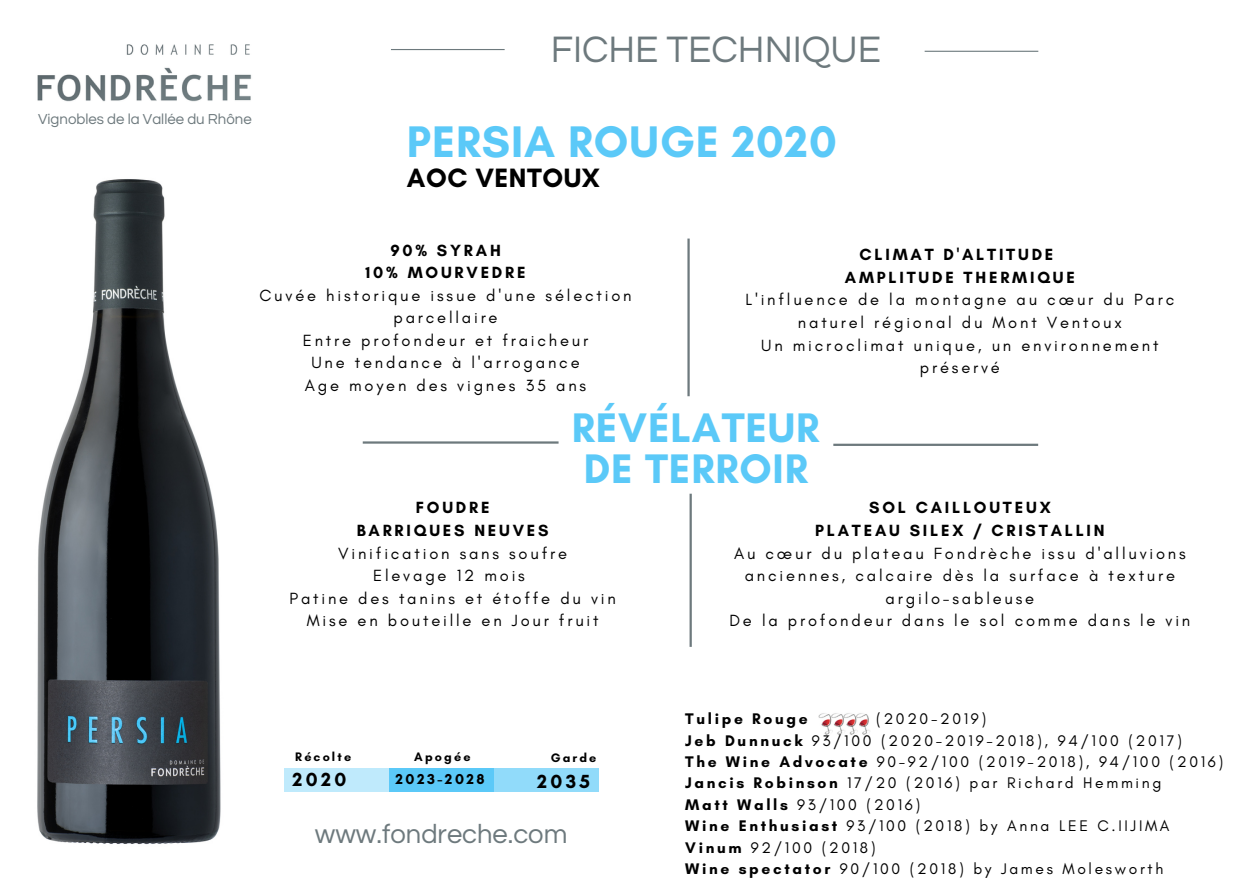
<style>
.page{position:relative;width:1233px;height:894px;background:#fff}
.page>*{position:absolute;margin:0;border:0;box-sizing:border-box;transform-origin:0 0}
.t1{font:700 45px "Glacial Indifference";letter-spacing:.02em;color:#5bc9f8}
.t2{font:700 42px/40.5px "Glacial Indifference";letter-spacing:.02em;color:#5bc9f8}
.t3{font:38.25px "Questrial";color:#6d797d}
.t4{font:27.3px "Questrial";color:#6d797d}
.t5{font:700 27px "Glacial Indifference";letter-spacing:.02em;color:#000}
.t6{font:700 19.35px "Glacial Indifference";letter-spacing:.17em;color:#000}
.t7{font:16.5px/22.5px "Glacial Indifference";letter-spacing:.17em;color:#000;text-align:center}
.t8{font:700 16.5px/22.5px "Glacial Indifference";letter-spacing:.17em;color:#000;text-align:center}
.t9{font:15.6px/21.5px "Glacial Indifference";letter-spacing:.17em;color:#000}
.t10{font:700 15.6px "Glacial Indifference";letter-spacing:.17em;color:#000}
.t11{font:15px "Questrial";color:#6d797d}
.t12{font:700 14.55px "Glacial Indifference";letter-spacing:.17em;color:#000}
.t13{font:700 12.6px "Glacial Indifference";letter-spacing:.17em;color:#000}
.s1{font-weight:700}
</style>
<div class="page">
<img style="left:37px;top:44px;width:215px;height:58px">
<hr style="left:391px;top:49px;width:114px;height:1px;background:#6d797d">
<hr style="left:925px;top:51px;width:113px;height:1px;background:#6d797d">
<hr style="left:363px;top:441px;width:196px;height:2px;background:#6d797d">
<hr style="left:833px;top:443px;width:205px;height:3px;background:#6d797d">
<hr style="left:687px;top:238px;width:3px;height:158px;background:#6d797d">
<hr style="left:690px;top:493px;width:2px;height:153px;background:#6d797d">
<div style="left:284px;top:768px;width:105px;height:23px;background:#bfeafc"></div>
<div style="left:389px;top:768px;width:105px;height:23px;background:#5bc9f8"></div>
<div style="left:494px;top:768px;width:105px;height:23px;background:#91dbfa"></div>
<img style="left:37px;top:179px;width:184px;height:666px">
<img style="left:819px;top:713px;width:51px;height:22px">
<p class="t11" style="left:38px;top:111px;width:215px">Vignobles de la Vallée du Rhône</p>
<h3 class="t3" style="left:551px;top:31px;width:332px">FICHE TECHNIQUE</h3>
<h1 class="t1" style="left:407px;top:115px;width:431px">PERSIA ROUGE 2020</h1>
<h3 class="t5" style="left:407px;top:161px;width:195px">AOC VENTOUX</h3>
<p class="t8" style="left:366px;top:238px;width:162px">90% SYRAH<br>10% MOURVEDRE</p>
<p class="t7" style="left:259px;top:284px;width:374px">Cuvée historique issue d'une sélection parcellaire<br>Entre profondeur et fraicheur<br>Une tendance à l'arrogance<br>Age moyen des vignes 35 ans</p>
<p class="t8" style="left:845px;top:243px;width:232px">CLIMAT D'ALTITUDE<br>AMPLITUDE THERMIQUE</p>
<p class="t7" style="left:746px;top:288px;width:430px">L'influence de la montagne au cœur du Parc naturel régional du Mont Ventoux<br>Un microclimat unique, un environnement préservé</p>
<h2 class="t2" style="left:572px;top:407px;width:249px">RÉVÉLATEUR<br>DE TERROIR</h2>
<p class="t8" style="left:357px;top:496px;width:193px">FOUDRE<br>BARRIQUES NEUVES</p>
<p class="t7" style="left:290px;top:541px;width:328px">Vinification sans soufre<br>Elevage 12 mois<br>Patine des tanins et étoffe du vin<br>Mise en bouteille en Jour fruit</p>
<p class="t8" style="left:815px;top:496px;width:291px">SOL CAILLOUTEUX<br>PLATEAU SILEX / CRISTALLIN</p>
<p class="t7" style="left:729px;top:541px;width:462px">Au cœur du plateau Fondrèche issu d'alluvions anciennes, calcaire dès la surface à texture argilo-sableuse<br>De la profondeur dans le sol comme dans le vin</p>
<p class="t13" style="left:295px;top:748px;width:57px">Récolte</p>
<p class="t13" style="left:414px;top:748px;width:58px">Apogée</p>
<p class="t13" style="left:551px;top:749px;width:47px">Garde</p>
<p class="t6" style="left:293px;top:767px;width:55px">2020</p>
<p class="t12" style="left:396px;top:769px;width:91px">2023-2028</p>
<p class="t6" style="left:537px;top:769px;width:54px">2035</p>
<h3 class="t4" style="left:315px;top:820px;width:254px">www.fondreche.com</h3>
<p class="t10" style="left:685px;top:709px;width:124px">Tulipe Rouge</p>
<p class="t9" style="left:685px;top:707px;width:540px;text-indent:191px">(2020-2019)<br><span class="s1">Jeb Dunnuck</span> 93/100 (2020-2019-2018), 94/100 (2017)<br><span class="s1">The Wine Advocate</span> 90-92/100 (2019-2018), 94/100 (2016)<br><span class="s1">Jancis Robinson</span> 17/20 (2016) par Richard Hemming<br><span class="s1">Matt Walls</span> 93/100 (2016)<br><span class="s1">Wine Enthusiast</span> 93/100 (2018) by Anna LEE C.IIJIMA <span class="s1">Vinum</span> 92/100 (2018)<br><span class="s1">Wine spectator</span> 90/100 (2018) by James Molesworth</p>
</div>
